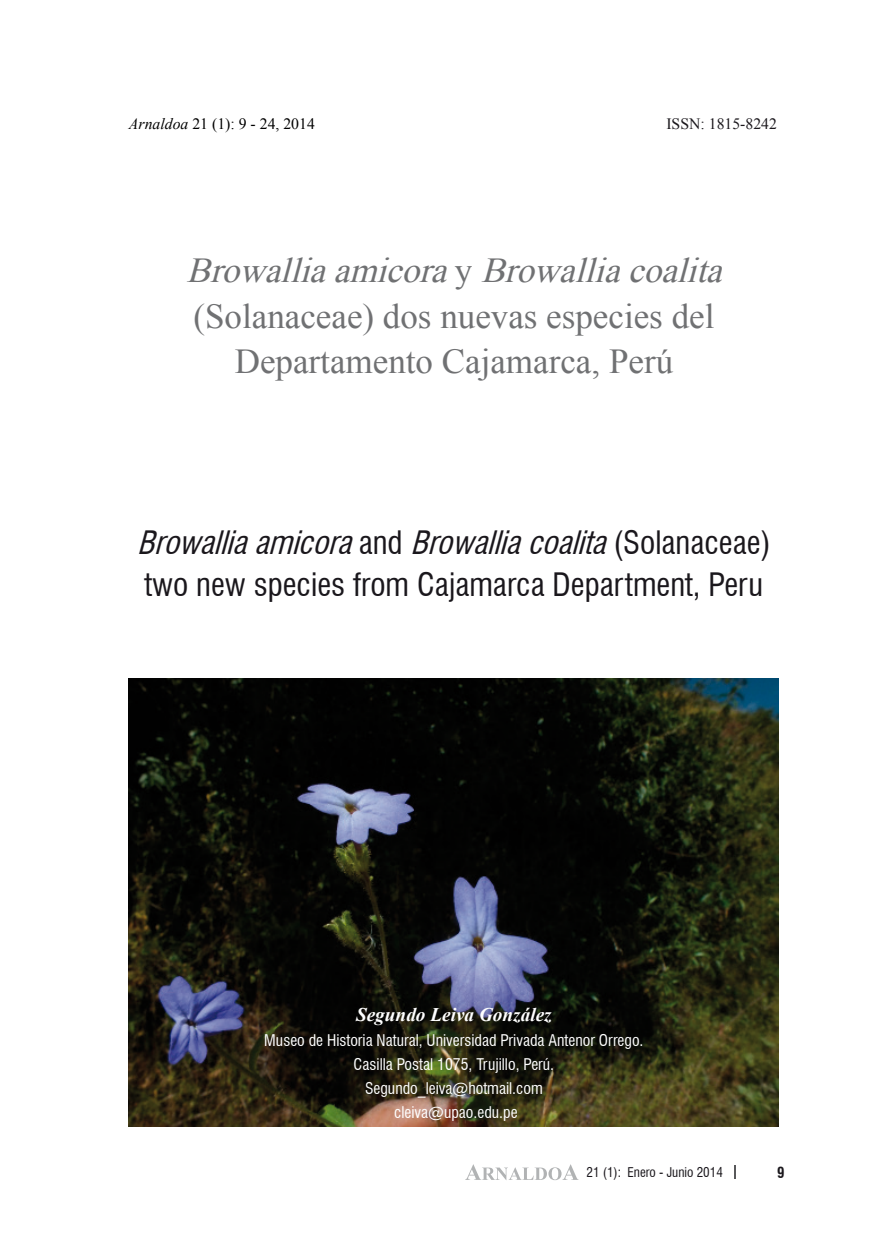
<style>
.page{position:relative;width:893px;height:1241px;background:#fff}
.page>*{position:absolute;margin:0;border:0;box-sizing:border-box;transform-origin:0 0}
.titulo_español{font:35px/45.5px "Times New Roman";color:#707173;text-align:center}
.titulo_ingles{font:condensed 31.5px/42px "Swiss 721 BT";color:#1a171c}
.autor{font:italic 700 19.25px "Times New Roman";color:#fff}
.filiación{font:condensed 15.75px "Swiss 721 BT";color:#fff}
.autor-2{font:15.75px "Times New Roman";color:#000}
.autor-3{font:15.75px "Times New Roman";color:#1a171c}
.t1{font:700 condensed 14.88px "Swiss 721 BT";color:#1a171c}
.t2{font:condensed 13.12px "Swiss 721 BT";color:#1a171c}
.s1{font-style:italic}
</style>
<div class="page">
<svg style="left:466px;top:1164px;width:112px;height:15px"></svg>
<svg style="left:734px;top:1165px;width:2px;height:12px"></svg>
<img style="left:129px;top:678px;width:650px;height:448px">
<p class="autor-2" style="left:129px;top:114px;width:187px"><span class="s1">Arnaldoa</span> 21 (1): 9 - 24, 2014</p>
<p class="autor-3" style="left:666px;top:114px;width:112px">ISSN: 1815-8242</p>
<p class="titulo_español" style="left:187px;top:247px;width:548px"><span class="s1">Browalliaamicora</span>y <span class="s1">Browalliacoalita </span>(Solanaceae) dos nuevas especies del<br>Departamento Cajamarca, Perú</p>
<p class="titulo_ingles" style="left:137px;top:521px;width:635px"><span class="s1">Browalliaamicora</span>a n d <span class="s1">Browalliacoalita</span>( S o l a n a c e a e ) two new species from Cajamarca Department, Peru</p>
<p class="autor" style="left:356px;top:1001px;width:197px">Segundo Leiva González</p>
<p class="filiación" style="left:264px;top:1030px;width:381px">Museo de Historia Natural, Universidad Privada Antenor Orrego.</p>
<p class="filiación" style="left:354px;top:1054px;width:202px">Casilla Postal 1075, Trujillo, Perú.</p>
<p class="filiación" style="left:365px;top:1078px;width:179px">Segundo_leiva@hotmail.com</p>
<p class="filiación" style="left:394px;top:1102px;width:125px">cleiva@upao.edu.pe</p>
<p class="t2" style="left:586px;top:1164px;width:138px">21 (1): Enero - Junio 2014</p>
<p class="t1" style="left:777px;top:1163px;width:9px">9</p>
</div>
